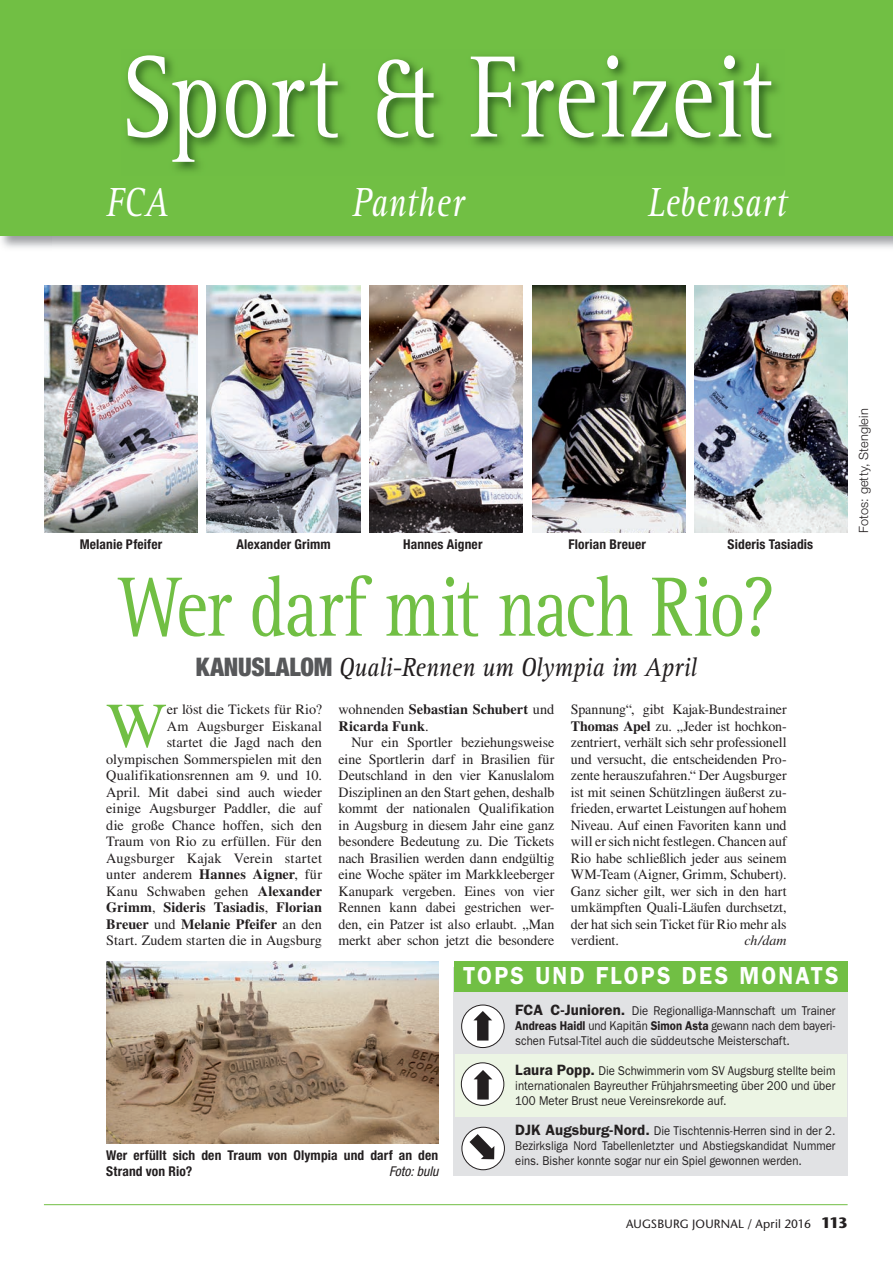
<style>
.page{position:relative;width:893px;height:1263px;background:#fff}
.page>*{position:absolute;margin:0;border:0;box-sizing:border-box;transform-origin:0 0}
.t1{font:120px "Rotis Serif Std";letter-spacing:.005em;color:#fff;scale:.8 1}
.t2{font:87px "Rotis Serif Std";letter-spacing:-.02em;color:#71bf44;scale:.81 1}
.t3{font:64.05px "Times LT Std";color:#71bf44}
.t4{font:italic 42px "Rotis Serif Std";letter-spacing:.015em;color:#fff;scale:.8 1}
.t5{font:italic 27px "Rotis Serif Std";letter-spacing:-.005em;color:#231f20;scale:.9 1}
.t6{font:600 24.75px "ITC Franklin Gothic Std";letter-spacing:.1em;color:#fff;scale:.91 1}
.t7{font:14.25px/16.5px "Times LT Std";color:#231f20;text-align:justify}
.t8{font:700 14.25px/16.5px "Times LT Std";letter-spacing:.01em;color:#231f20}
.t9{font:italic 14.25px "Times LT Std";color:#231f20}
.t10{font:700 condensed 13.5px/16.5px "Helvetica Neue LT Std";letter-spacing:.01em;color:#231f20}
.t11{font:italic condensed 13.5px "Helvetica Neue LT Std";color:#231f20}
.t12{font:12.75px/15px "ITC Franklin Gothic Std";color:#231f20;text-align:justify;scale:.89 1}
.t13{font:12.75px/15px "ITC Franklin Gothic Std";color:#231f20;text-align:justify;scale:.9 1}
.t14{font:300 12.75px "Helvetica Neue LT Std";letter-spacing:.01em;color:#231f20}
.t15{font:500 12px "Stone Sans Std";letter-spacing:.02em;color:#231f20}
.s1{font-family:"Helvetica Neue LT Std";font-weight:900;font-style:normal;font-stretch:condensed;font-size:25.65px;color:#57585a}
.s2{font-weight:700}
.s3{font-weight:400}
.s4{font-weight:600;font-size:15px}
.s5{font-weight:600}
.s6{font-weight:700;font-size:15px}
</style>
<div class="page">
<hr style="left:44px;top:1204px;width:804px;height:1px;background:#71bf44">
<img style="left:1px;top:236px;width:51px;height:12px">
<div style="left:0;top:0;width:893px;height:236px;background:#71bf44"></div>
<img style="left:127px;top:54px;width:652px;height:118px">
<div style="left:453px;top:967px;width:395px;height:209px;background:#e1e2e4"></div>
<div style="left:454px;top:962px;width:394px;height:30px;background:#71bf44"></div>
<div style="left:455px;top:1054px;width:391px;height:63px;background:#ecf5e4"></div>
<div style="left:462px;top:1005px;width:42px;height:42px;background:#fff;border-radius:50%"></div>
<div style="left:461px;top:1005px;width:43px;height:43px;border:1px solid #231f20;border-radius:50%"></div>
<div style="left:462px;top:1127px;width:42px;height:43px;background:#fff;border-radius:50%"></div>
<div style="left:462px;top:1127px;width:43px;height:43px;border:1px solid #231f20;border-radius:50%"></div>
<div style="left:461px;top:1063px;width:43px;height:42px;background:#fff;border-radius:50%"></div>
<div style="left:461px;top:1063px;width:43px;height:42px;border:1px solid #231f20;border-radius:50%"></div>
<svg style="left:473px;top:1011px;width:19px;height:29px"></svg>
<svg style="left:469px;top:1134px;width:25px;height:25px"></svg>
<svg style="left:474px;top:1070px;width:18px;height:29px"></svg>
<img style="left:44px;top:285px;width:154px;height:248px">
<img style="left:207px;top:285px;width:153px;height:248px">
<img style="left:369px;top:285px;width:154px;height:248px">
<img style="left:532px;top:285px;width:153px;height:248px">
<img style="left:694px;top:285px;width:154px;height:248px">
<img style="left:106px;top:962px;width:332px;height:181px">
<h1 class="t1" style="left:121px;top:28px;width:816px">Sport &amp; Freizeit</h1>
<h3 class="t4" style="left:106px;top:179px;width:79px">FCA</h3>
<h3 class="t4" style="left:352px;top:179px;width:141px">Panther</h3>
<h3 class="t4" style="left:648px;top:179px;width:175px">Lebensart</h3>
<p class="t10" style="left:80px;top:536px;width:84px">Melanie Pfeifer</p>
<p class="t10" style="left:236px;top:536px;width:96px">Alexander Grimm</p>
<p class="t10" style="left:403px;top:536px;width:81px">Hannes Aigner</p>
<p class="t10" style="left:568px;top:536px;width:79px">Florian Breuer</p>
<p class="t10" style="left:728px;top:536px;width:87px">Sideris Tasiadis</p>
<h2 class="t2" style="left:118px;top:557px;width:813px">Wer darf mit nach Rio?</h2>
<h3 class="t5" style="left:196px;top:652px;width:558px"><span class="s1">KANUSLALOM</span> Quali-Rennen um Olympia im April</h3>
<h3 class="t3" style="left:106px;top:690px;width:62px">W</h3>
<p class="t7" style="left:106px;top:701px;width:217px;text-align:right">er löst die Tickets für Rio?<br>Am Augsburger Eiskanal<br>startet die Jagd nach den olympischen Sommerspielen mit den<br>Qualifikationsrennen am 9. und 10.<br>April. Mit dabei sind auch wieder einige Augsburger Paddler, die auf die große Chance hoffen, sich den<br>Traum von Rio zu erfüllen. Für den<br>Augsburger Kajak Verein startet unter anderem <span class="s2">Hannes Aigner</span>, für<br>Kanu Schwaben gehen <span class="s2">Alexander<br>Grimm</span>, <span class="s2">Sideris Tasiadis</span>, <span class="s2">Florian<br>Breuer</span> und <span class="s2">Melanie Pfeifer</span> an den<br>Start. Zudem starten die in Augsburg</p>
<p class="t8" style="left:339px;top:701px;width:217px"><span class="s3">wohnenden</span> Sebastian Schubert <span class="s3">und<br></span>Ricarda Funk<span class="s3">.</span></p>
<p class="t7" style="left:339px;top:734px;width:217px;text-indent:13px">Nur ein Sportler beziehungsweise eine Sportlerin darf in Brasilien für Deutschland in den vier Kanuslalom Disziplinen an den Start gehen, deshalb kommt der nationalen Qualifikation in Augsburg in diesem Jahr eine ganz besondere Bedeutung zu. Die Tickets nach Brasilien werden dann endgültig eine Woche später im Markkleeberger Kanupark vergeben. Eines von vier Rennen kann dabei gestrichen wer&shy;den, ein Patzer ist also erlaubt. „Man merkt aber schon jetzt die besondere</p>
<p class="t7" style="left:571px;top:701px;width:217px">Spannung“, gibt Kajak-Bundestrainer <span class="s2">Thomas Apel</span> zu. „Jeder ist hochkon&shy;zentriert, verhält sich sehr professionell und versucht, die entscheidenden Pro&shy;zente herauszufahren.“ Der Augsburger ist mit seinen Schützlingen äußerst zu&shy;frieden, erwartet Leistungen auf hohem Niveau. Auf einen Favoriten kann und will er sich nicht festlegen. Chancen auf Rio habe schließlich jeder aus seinem WM-Team (Aigner, Grimm, Schubert).<br>Ganz sicher gilt, wer sich in den hart umkämpften Quali-Läufen durchsetzt, der hat sich sein Ticket für Rio mehr als verdient.</p>
<p class="t9" style="left:744px;top:933px;width:44px">ch/dam</p>
<p class="t10" style="left:106px;top:1146px;width:334px">Wer erfüllt sich den Traum von Olympia und darf an den<br>Strand von Rio?</p>
<p class="t11" style="left:389px;top:1164px;width:51px">Foto: bulu</p>
<h3 class="t6" style="left:463px;top:961px;width:414px">TOPS UND FLOPS DES MONATS</h3>
<p class="t12" style="left:515px;top:1003px;width:361px"><span class="s4">FCA C-Junioren.</span> Die Regionalliga-Mannschaft um Trainer <span class="s5">Andreas Haidl</span> und Kapitän <span class="s5">Simon Asta</span> gewann nach dem bayeri&shy;schen Futsal-Titel auch die süddeutsche Meisterschaft.</p>
<p class="t13" style="left:515px;top:1063px;width:357px"><span class="s4">Laura Popp.</span> Die Schwimmerin vom SV Augsburg stellte beim internationalen Bayreuther Frühjahrsmeeting über 200 und über 100 Meter Brust neue Vereinsrekorde auf.</p>
<p class="t12" style="left:515px;top:1123px;width:361px"><span class="s4">DJK Augsburg-Nord.</span> Die Tischtennis-Herren sind in der 2.<br>Bezirksliga Nord Tabellenletzter und Abstiegskandidat Nummer eins. Bisher konnte sogar nur ein Spiel gewonnen werden.</p>
<p class="t14" style="left:856px;top:533px;width:126px;rotate:-90deg">Fotos: getty, Stenglein</p>
<p class="t15" style="left:626px;top:1216px;width:223px">AUGSBURG JOURNAL / April 2016 <span class="s6">113</span></p>
</div>
